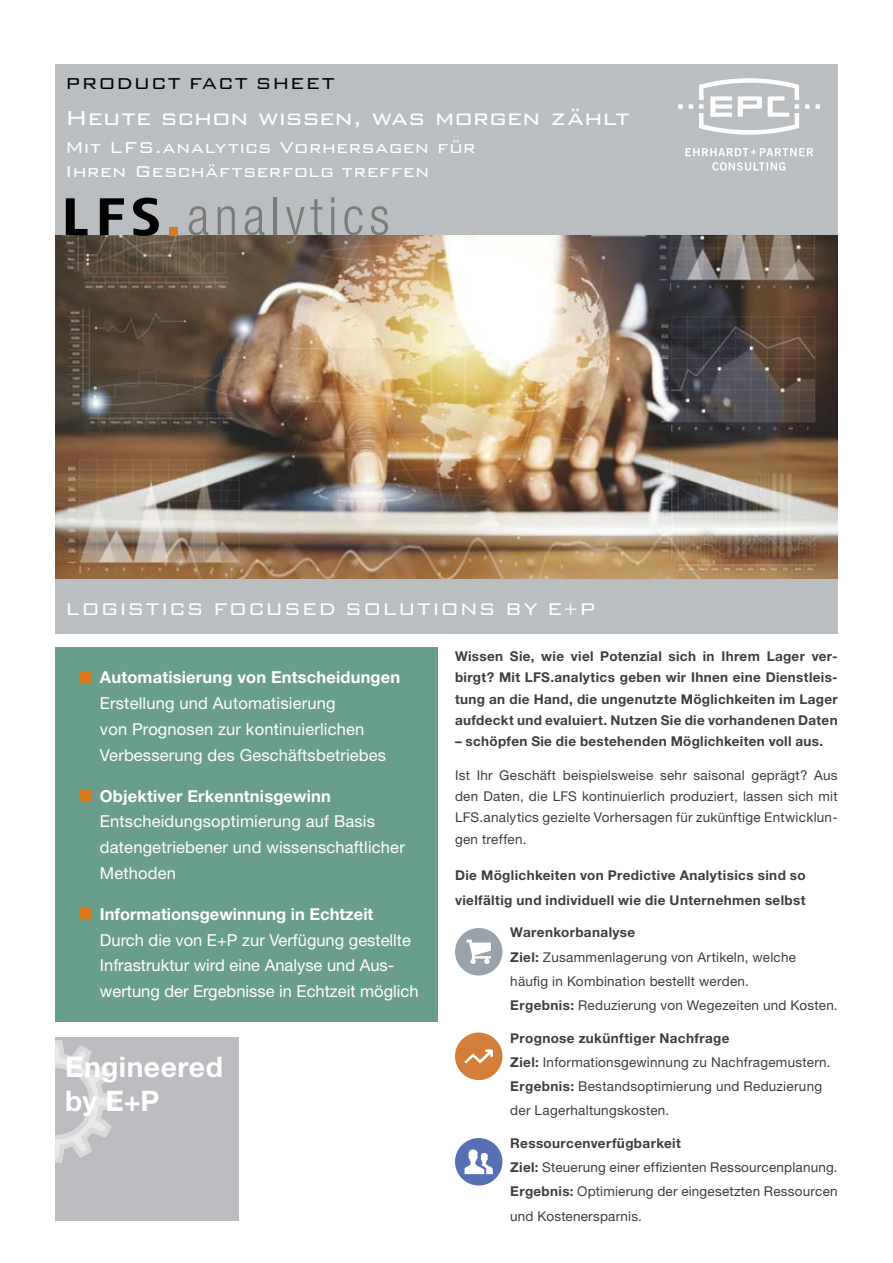
<style>
.page{position:relative;width:893px;height:1263px;background:#fff}
.page>*{position:absolute;margin:0;border:0;box-sizing:border-box;transform-origin:0 0}
.t1{font:300 condensed 52.2px "Helvetica Neue";letter-spacing:.1em;color:#7b7b7a}
.t2{font:700 28.35px/34px "Helvetica Neue";letter-spacing:.015em;color:#fff}
.t3{font:300 27px "Bank Gothic BT";letter-spacing:-.01em;color:#fff}
.t4{font:300 22.5px "Bank Gothic BT";letter-spacing:.01em;color:#fff}
.t5{font:300 21px/24px "Bank Gothic BT";letter-spacing:.02em;color:#fff}
.t6{font:300 21px "Bank Gothic BT";letter-spacing:.03em;color:#000}
.t7{font:16.5px/25.8px "Helvetica Neue";letter-spacing:.01em;color:#fff}
.t8{font:700 16.5px "Helvetica Neue";letter-spacing:.01em;color:#fff}
.t9{font:13.5px/24.2px "Helvetica Neue";letter-spacing:.02em;color:#3f3e3e}
.t10{font:700 13.5px/21.1px "Helvetica Neue";letter-spacing:.025em;color:#3f3e3e;text-align:justify}
.s1{font-weight:700}
</style>
<div class="page">
<div style="left:55px;top:64px;width:783px;height:570px;background:#bbbec0"></div>
<img style="left:55px;top:236px;width:783px;height:343px">
<div style="left:55px;top:1037px;width:183px;height:183px;background:#bcbcc0"></div>
<svg style="left:55px;top:1040px;width:62px;height:123px"></svg>
<div style="left:55px;top:647px;width:383px;height:374px;background:#699e8e"></div>
<div style="left:79px;top:671px;width:12px;height:12px;background:#d67c1c"></div>
<div style="left:79px;top:790px;width:12px;height:11px;background:#d67c1c"></div>
<div style="left:79px;top:908px;width:12px;height:12px;background:#d67c1c"></div>
<svg style="left:66px;top:198px;width:22px;height:37px"></svg>
<svg style="left:100px;top:198px;width:24px;height:37px"></svg>
<svg style="left:133px;top:198px;width:26px;height:38px"></svg>
<div style="left:170px;top:227px;width:8px;height:8px;background:#d67c1c"></div>
<svg style="left:689px;top:104px;width:4px;height:5px"></svg>
<svg style="left:678px;top:104px;width:5px;height:5px"></svg>
<svg style="left:815px;top:104px;width:5px;height:5px"></svg>
<svg style="left:805px;top:104px;width:4px;height:5px"></svg>
<svg style="left:712px;top:162px;width:73px;height:9px"></svg>
<svg style="left:685px;top:148px;width:128px;height:8px"></svg>
<svg style="left:699px;top:78px;width:100px;height:57px"></svg>
<div style="left:455px;top:928px;width:47px;height:47px;background:#98a4ad;border-radius:50%"></div>
<svg style="left:466px;top:939px;width:25px;height:25px"></svg>
<div style="left:455px;top:1032px;width:47px;height:48px;background:#d57d3a;border-radius:50%"></div>
<svg style="left:465px;top:1049px;width:28px;height:14px"></svg>
<div style="left:455px;top:1138px;width:47px;height:47px;background:#5770b3;border-radius:50%"></div>
<svg style="left:465px;top:1149px;width:28px;height:25px"></svg>
<h3 class="t6" style="left:65px;top:73px;width:271px">PRODUCT FACT SHEET</h3>
<h3 class="t3" style="left:65px;top:104px;width:566px">Heute schon wissen, was morgen zählt</h3>
<h3 class="t5" style="left:65px;top:135px;width:412px">Mit LFS.analytics Vorhersagen für<br>Ihren Geschäftserfolg treffen</h3>
<h1 class="t1" style="left:187px;top:186px;width:204px">analytics</h1>
<h3 class="t4" style="left:65px;top:597px;width:532px">LOGISTICS FOCUSED SOLUTIONS BY E+P</h3>
<p class="t8" style="left:100px;top:667px;width:302px">Automatisierung von Entscheidungen</p>
<p class="t7" style="left:100px;top:690px;width:288px">Erstellung und Automatisierung<br>von Prognosen zur kontinuierlichen<br>Verbesserung des Geschäftsbetriebes</p>
<p class="t8" style="left:100px;top:785px;width:233px">Objektiver Erkenntnisgewinn</p>
<p class="t7" style="left:100px;top:808px;width:306px">Entscheidungsoptimierung auf Basis datengetriebener und wissenschaftlicher<br>Methoden</p>
<p class="t8" style="left:100px;top:904px;width:275px">Informationsgewinnung in Echtzeit</p>
<p class="t7" style="left:100px;top:927px;width:320px">Durch die von E+P zur Verfügung gestellte<br>Infrastruktur wird eine Analyse und Aus&shy;wertung der Ergebnisse in Echtzeit möglich</p>
<h2 class="t2" style="left:65px;top:1049px;width:159px">Engineered by E+P</h2>
<p class="t10" style="left:455px;top:645px;width:384px">Wissen Sie, wie viel Potenzial sich in Ihrem Lager ver&shy;birgt? Mit LFS.analytics geben wir Ihnen eine Dienstleis&shy;tung an die Hand, die ungenutzte Möglichkeiten im Lager aufdeckt und evaluiert. Nutzen Sie die vorhandenen Daten</p>
<p class="t10" style="left:455px;top:730px;width:370px">– schöpfen Sie die bestehenden Möglichkeiten voll aus.</p>
<p class="t9" style="left:455px;top:764px;width:384px;line-height:21.1px;text-align:justify">Ist Ihr Geschäft beispielsweise sehr saisonal geprägt? Aus den Daten, die LFS kontinuierlich produziert, lassen sich mit LFS.analytics gezielte Vorhersagen für zukünftige Entwicklun&shy;gen treffen.</p>
<p class="t10" style="left:455px;top:863px;width:352px;line-height:24.2px">Die Möglichkeiten von Predictive Analytisics sind so vielfältig und individuell wie die Unternehmen selbst</p>
<p class="t9" style="left:510px;top:920px;width:329px"><span class="s1">Warenkorbanalyse<br>Ziel:</span> Zusammenlagerung von Artikeln, welche<br>häufig in Kombination bestellt werden.<br><span class="s1">Ergebnis:</span> Reduzierung von Wegezeiten und Kosten.</p>
<p class="t9" style="left:510px;top:1025px;width:322px"><span class="s1">Prognose zukünftiger Nachfrage<br>Ziel:</span> Informationsgewinnung zu Nachfragemustern.<br><span class="s1">Ergebnis:</span> Bestandsoptimierung und Reduzierung der Lagerhaltungskosten.</p>
<p class="t9" style="left:510px;top:1131px;width:329px"><span class="s1">Ressourcenverfügbarkeit<br>Ziel:</span> Steuerung einer effizienten Ressourcenplanung.<br><span class="s1">Ergebnis:</span> Optimierung der eingesetzten Ressourcen und Kostenersparnis.</p>
</div>
